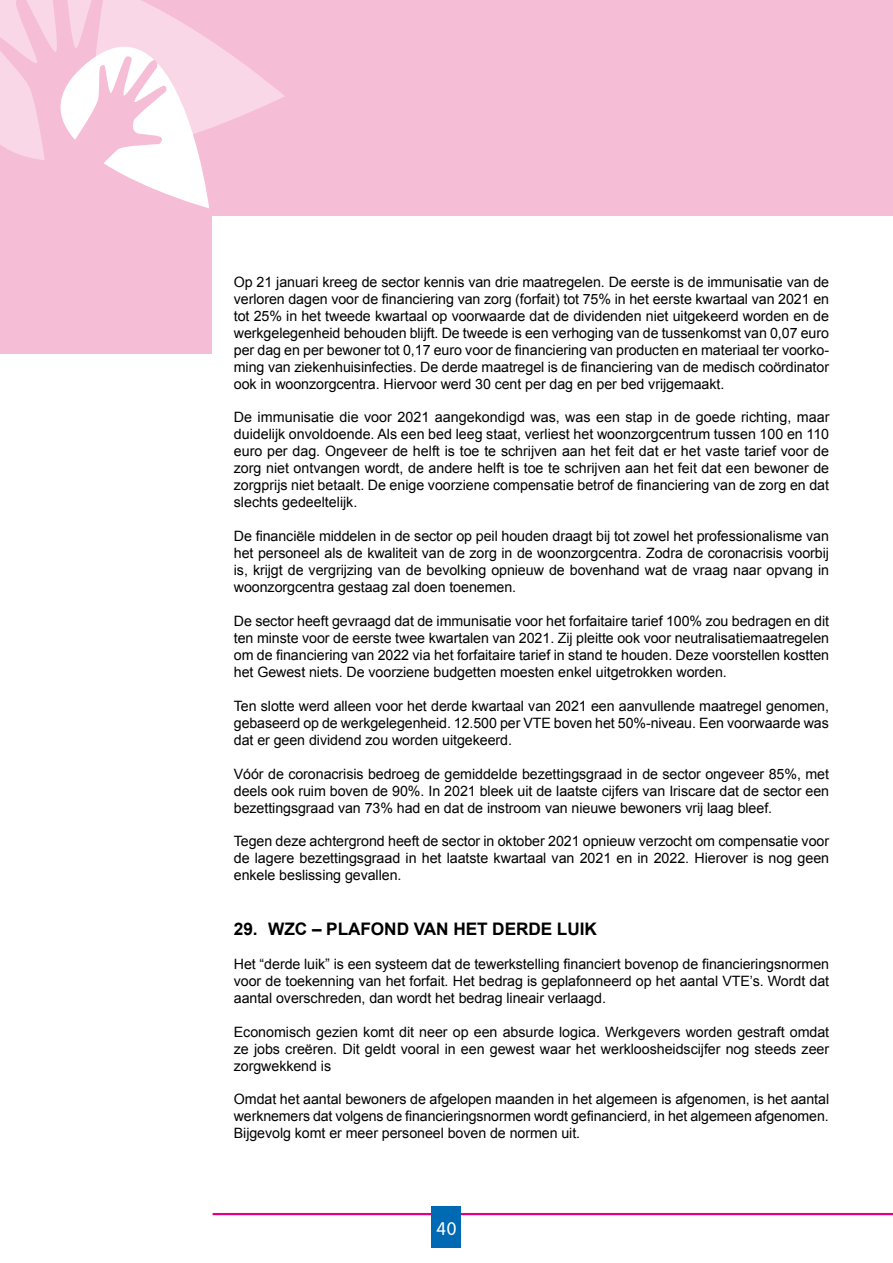
<style>
.page{position:relative;width:893px;height:1263px;background:#fff}
.page>*{position:absolute;margin:0;border:0;box-sizing:border-box;transform-origin:0 0}
.t1{font:300 18px "VAG Rounded";color:#fff}
.t2{font:700 17.25px "Arial";letter-spacing:-.005em;color:#000}
.t3{font:14.25px/17px "Arial";letter-spacing:-.005em;color:#000;text-align:justify}
</style>
<div class="page">
<div style="left:0;top:0;width:893px;height:354px;background:#f6bdd6"></div>
<div style="left:213px;top:216px;width:680px;height:1047px;background:#fff"></div>
<svg style="left:104px;top:160px;width:105px;height:48px"></svg>
<svg style="left:0;top:0;width:285px;height:160px"></svg>
<hr style="left:213px;top:1213px;width:680px;height:2px;background:#e6007d">
<div style="left:432px;top:1205px;width:29px;height:42px;background:#0069b4"></div>
<p class="t3" style="left:234px;top:273px;width:597px">Op 21 januari kreeg de sector kennis van drie maatregelen. De eerste is de immunisatie van de verloren dagen voor de financiering van zorg (forfait) tot 75% in het eerste kwartaal van 2021 en tot 25% in het tweede kwartaal op voorwaarde dat de dividenden niet uitgekeerd worden en de werkgelegenheid behouden blijft. De tweede is een verhoging van de tussenkomst van 0,07 euro per dag en per bewoner tot 0,17 euro voor de financiering van producten en materiaal ter voorko&shy;ming van ziekenhuisinfecties. De derde maatregel is de financiering van de medisch coördinator ook in woonzorgcentra. Hiervoor werd 30 cent per dag en per bed vrijgemaakt.</p>
<p class="t3" style="left:234px;top:409px;width:597px">De immunisatie die voor 2021 aangekondigd was, was een stap in de goede richting, maar duidelijk onvoldoende. Als een bed leeg staat, verliest het woonzorgcentrum tussen 100 en 110 euro per dag. Ongeveer de helft is toe te schrijven aan het feit dat er het vaste tarief voor de zorg niet ontvangen wordt, de andere helft is toe te schrijven aan het feit dat een bewoner de zorgprijs niet betaalt. De enige voorziene compensatie betrof de financiering van de zorg en dat slechts gedeeltelijk.</p>
<p class="t3" style="left:234px;top:528px;width:597px">De financiële middelen in de sector op peil houden draagt bij tot zowel het professionalisme van het personeel als de kwaliteit van de zorg in de woonzorgcentra. Zodra de coronacrisis voorbij is, krijgt de vergrijzing van de bevolking opnieuw de bovenhand wat de vraag naar opvang in woonzorgcentra gestaag zal doen toenemen.</p>
<p class="t3" style="left:234px;top:613px;width:597px">De sector heeft gevraagd dat de immunisatie voor het forfaitaire tarief 100% zou bedragen en dit ten minste voor de eerste twee kwartalen van 2021. Zij pleitte ook voor neutralisatiemaatregelen om de financiering van 2022 via het forfaitaire tarief in stand te houden. Deze voorstellen kostten het Gewest niets. De voorziene budgetten moesten enkel uitgetrokken worden.</p>
<p class="t3" style="left:234px;top:697px;width:597px">Ten slotte werd alleen voor het derde kwartaal van 2021 een aanvullende maatregel genomen, gebaseerd op de werkgelegenheid. 12. 500 per VTE boven het 50%-niveau. Een voorwaarde was dat er geen dividend zou worden uitgekeerd.</p>
<p class="t3" style="left:234px;top:765px;width:597px">Vóór de coronacrisis bedroeg de gemiddelde bezettingsgraad in de sector ongeveer 85%, met deels ook ruim boven de 90%. In 2021 bleek uit de laatste cijfers van Iriscare dat de sector een bezettingsgraad van 73% had en dat de instroom van nieuwe bewoners vrij laag bleef.</p>
<p class="t3" style="left:234px;top:833px;width:597px">Tegen deze achtergrond heeft de sector in oktober 2021 opnieuw verzocht om compensatie voor de lagere bezettingsgraad in het laatste kwartaal van 2021 en in 2022. Hierover is nog geen enkele beslissing gevallen.</p>
<p class="t2" style="left:234px;top:917px;width:365px">29. WZC – PLAFOND VAN HET DERDE LUIK</p>
<p class="t3" style="left:234px;top:955px;width:597px">Het “derde luik” is een systeem dat de tewerkstelling financiert bovenop de financieringsnormen voor de toekenning van het forfait. Het bedrag is geplafonneerd op het aantal VTE’s. Wordt dat aantal overschreden, dan wordt het bedrag lineair verlaagd.</p>
<p class="t3" style="left:234px;top:1023px;width:597px">Economisch gezien komt dit neer op een absurde logica. Werkgevers worden gestraft omdat ze jobs creëren. Dit geldt vooral in een gewest waar het werkloosheidscijfer nog steeds zeer zorgwekkend is</p>
<p class="t3" style="left:234px;top:1091px;width:597px">Omdat het aantal bewoners de afgelopen maanden in het algemeen is afgenomen, is het aantal werknemers dat volgens de financieringsnormen wordt gefinancierd, in het algemeen afgenomen.<br>Bijgevolg komt er meer personeel boven de normen uit.</p>
<p class="t1" style="left:437px;top:1218px;width:21px">40</p>
</div>
